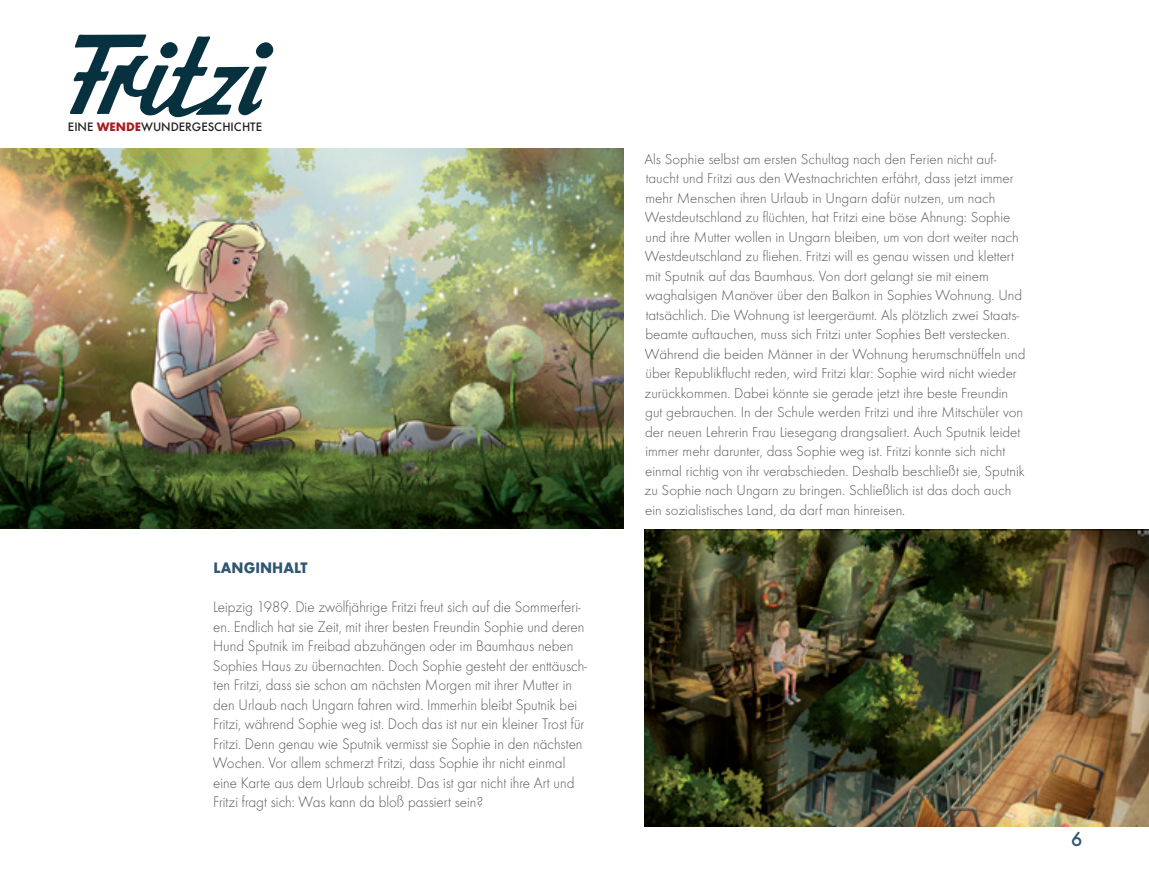
<style>
.page{position:relative;width:1149px;height:893px;background:#fff}
.page>*{position:absolute;margin:0;border:0;box-sizing:border-box;transform-origin:0 0}
.t1{font:500 21px "Futura T";color:#2f5672}
.t2{font:300 15.75px/19.5px "Futura T";color:#57585a;scale:.95 1}
.t3{font:700 15.75px "Futura T";color:#2f5672;scale:.95 1}
.t4{font:300 15px/19.5px "Futura T";color:#57585a}
.t5{font:500 12.75px "Futura T";color:#231f20}
.s1{font-weight:700;color:#a61c1f}
.s2{font-size:15px}
</style>
<div class="page">
<img style="left:0;top:149px;width:623px;height:379px">
<img style="left:644px;top:529px;width:504px;height:298px">
<svg style="left:70px;top:34px;width:204px;height:84px"></svg>
<p class="t5" style="left:68px;top:119px;width:195px">EINE <span class="s1">WENDE</span>WUNDERGESCHICHTE</p>
<p class="t3" style="left:213px;top:559px;width:101px">LANGINHALT</p>
<p class="t2" style="left:213px;top:597px;width:395px">Leipzig 1989. Die zwölfjährige Fritzi freut sich auf die Sommerferi&shy;en. Endlich hat sie Zeit, mit ihrer besten Freundin Sophie und deren Hund Sputnik im Freibad abzuhängen oder im Baumhaus neben Sophies Haus zu übernachten. Doch Sophie gesteht der enttäusch&shy;ten Fritzi, dass sie schon am nächsten Morgen mit ihrer Mutter in den Urlaub nach Ungarn fahren wird. Immerhin bleibt Sputnik bei Fritzi, während Sophie weg ist. Doch das ist nur ein kleiner Trost für Fritzi. Denn genau wie Sputnik vermisst sie Sophie in den nächsten Wochen. Vor allem schmerzt Fritzi, dass Sophie ihr nicht einmal eine Karte aus dem Urlaub schreibt. Das ist gar nicht ihre Art und Fritzi fragt sich: Was kann da bloß passiert <span class="s2">sein?</span></p>
<p class="t4" style="left:644px;top:149px;width:382px">Als Sophie selbst am ersten Schultag nach den Ferien nicht auf&shy;taucht und Fritzi aus den Westnachrichten erfährt, dass jetzt immer mehr Menschen ihren Urlaub in Ungarn dafür nutzen, um nach Westdeutschland zu flüchten, hat Fritzi eine böse Ahnung: Sophie und ihre Mutter wollen in Ungarn bleiben, um von dort weiter nach Westdeutschland zu fliehen. Fritzi will es genau wissen und klettert mit Sputnik auf das Baumhaus. Von dort gelangt sie mit einem waghalsigen Manöver über den Balkon in Sophies Wohnung. Und tatsächlich. Die Wohnung ist leergeräumt. Als plötzlich zwei Staats&shy;beamte auftauchen, muss sich Fritzi unter Sophies Bett verstecken.<br>Während die beiden Männer in der Wohnung herumschnüffeln und über Republikflucht reden, wird Fritzi klar: Sophie wird nicht wieder zurückkommen. Dabei könnte sie gerade jetzt ihre beste Freundin gut gebrauchen. In der Schule werden Fritzi und ihre Mitschüler von der neuen Lehrerin Frau Liesegang drangsaliert. Auch Sputnik leidet immer mehr darunter, dass Sophie weg ist. Fritzi konnte sich nicht einmal richtig von ihr verabschieden. Deshalb beschließt sie, Sputnik zu Sophie nach Ungarn zu bringen. Schließlich ist das doch auch ein sozialistisches Land, da darf man hinreisen.</p>
<h1 class="t1" style="left:1070px;top:827px;width:13px">6</h1>
</div>
